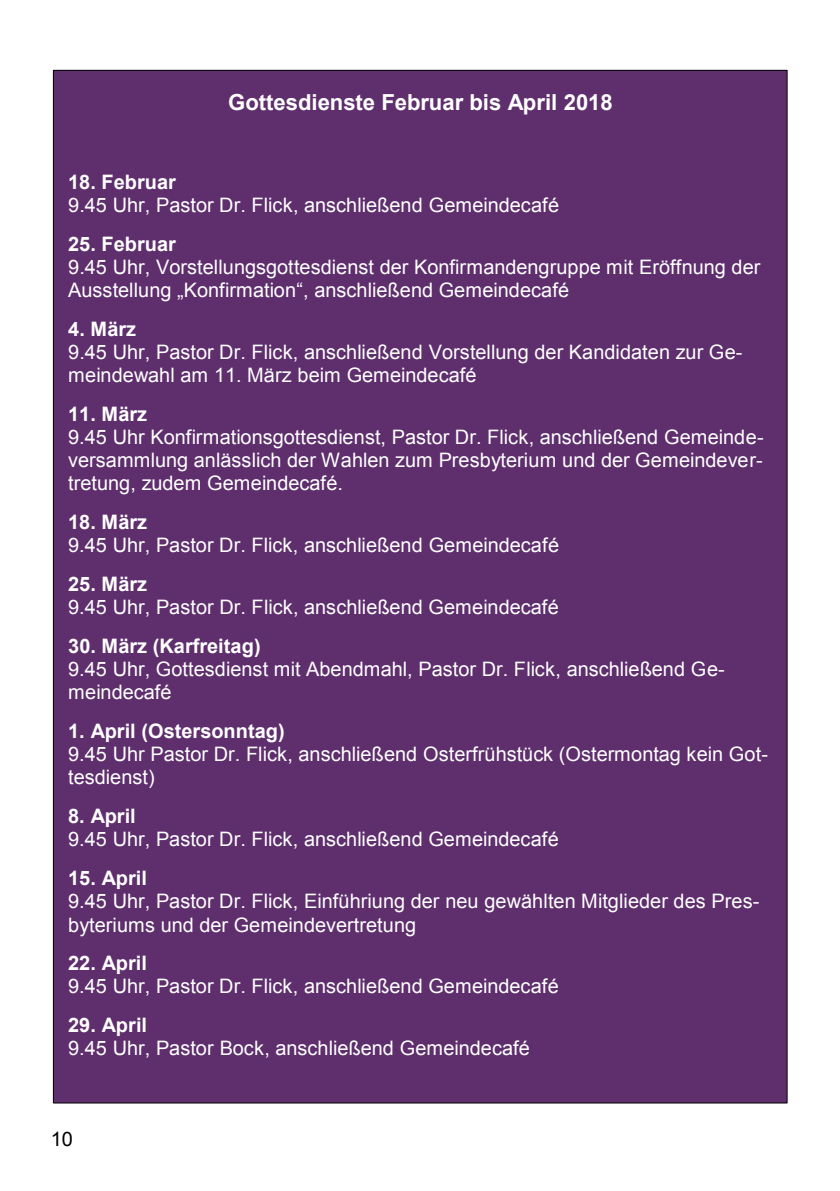
<style>
.page{position:relative;width:840px;height:1191px;background:#fff}
.page>*{position:absolute;margin:0;border:0;box-sizing:border-box;transform-origin:0 0}
.t1{font:700 22px "Arial";color:#fff}
.t2{font:20px/23px "Arial";color:#fff}
.t3{font:700 20px "Arial";color:#fff}
.t4{font:20px "Arial";color:#000}
.s1{font-style:inherit}
</style>
<div class="page">
<div style="left:53px;top:70px;width:733px;height:1033px;background:#5e2e6d"></div>
<p class="t1" style="left:228px;top:88px;width:386px">Gottesdienste Februar bis April 2018</p>
<p class="t3" style="left:68px;top:168px;width:109px">18. Februar</p>
<p class="t2" style="left:68px;top:193px;width:492px">9.45 Uhr, Pastor Dr. Flick, anschließend Gemeindecafé</p>
<p class="t3" style="left:68px;top:230px;width:109px">25. Februar</p>
<p class="t2" style="left:68px;top:255px;width:693px">9.45 Uhr, Vorstellungsgottesdienst der Konfirmandengruppe mit Eröffnung der<br><span class="s1">Ausstellung „Konfirmation“,</span> anschließend Gemeindecafé</p>
<p class="t3" style="left:68px;top:315px;width:69px">4. März</p>
<p class="t2" style="left:68px;top:341px;width:675px">9.45 Uhr, Pastor Dr. Flick, anschließend Vorstellung der Kandidaten zur Ge&shy;meindewahl am 11. März beim Gemeindecafé</p>
<p class="t3" style="left:68px;top:400px;width:80px">11. März</p>
<p class="t2" style="left:68px;top:426px;width:696px;text-align:justify">9.45 Uhr Konfirmationsgottesdienst, Pastor Dr. Flick, anschließend Gemeinde&shy;versammlung anlässlich der Wahlen zum Presbyterium und der Gemeindever&shy;tretung, zudem Gemeindecafé.</p>
<p class="t3" style="left:68px;top:508px;width:80px">18. März</p>
<p class="t2" style="left:68px;top:534px;width:492px">9.45 Uhr, Pastor Dr. Flick, anschließend Gemeindecafé</p>
<p class="t3" style="left:68px;top:570px;width:80px">25. März</p>
<p class="t2" style="left:68px;top:596px;width:492px">9.45 Uhr, Pastor Dr. Flick, anschließend Gemeindecafé</p>
<p class="t3" style="left:68px;top:632px;width:194px">30. März (Karfreitag)</p>
<p class="t2" style="left:68px;top:658px;width:657px">9.45 Uhr, Gottesdienst mit Abendmahl, Pastor Dr. Flick, anschließend Ge&shy;meindecafé</p>
<p class="t3" style="left:68px;top:717px;width:218px">1. April (Ostersonntag)</p>
<p class="t2" style="left:68px;top:743px;width:700px">9.45 Uhr Pastor Dr. Flick, anschließend Osterfrühstück (Ostermontag kein Got&shy;tesdienst)</p>
<p class="t3" style="left:68px;top:802px;width:69px">8. April</p>
<p class="t2" style="left:68px;top:828px;width:492px">9.45 Uhr, Pastor Dr. Flick, anschließend Gemeindecafé</p>
<p class="t3" style="left:68px;top:864px;width:80px">15. April</p>
<p class="t2" style="left:68px;top:890px;width:692px">9.45 Uhr, Pastor Dr. Flick, Einführiung der neu gewählten Mitglieder des Pres&shy;byteriums und der Gemeindevertretung</p>
<p class="t3" style="left:68px;top:949px;width:80px">22. April</p>
<p class="t2" style="left:68px;top:975px;width:492px">9.45 Uhr, Pastor Dr. Flick, anschließend Gemeindecafé</p>
<p class="t3" style="left:68px;top:1011px;width:80px">29. April</p>
<p class="t2" style="left:68px;top:1037px;width:463px">9.45 Uhr, Pastor Bock, anschließend Gemeindecafé</p>
<p class="t4" style="left:51px;top:1126px;width:24px">10</p>
</div>
